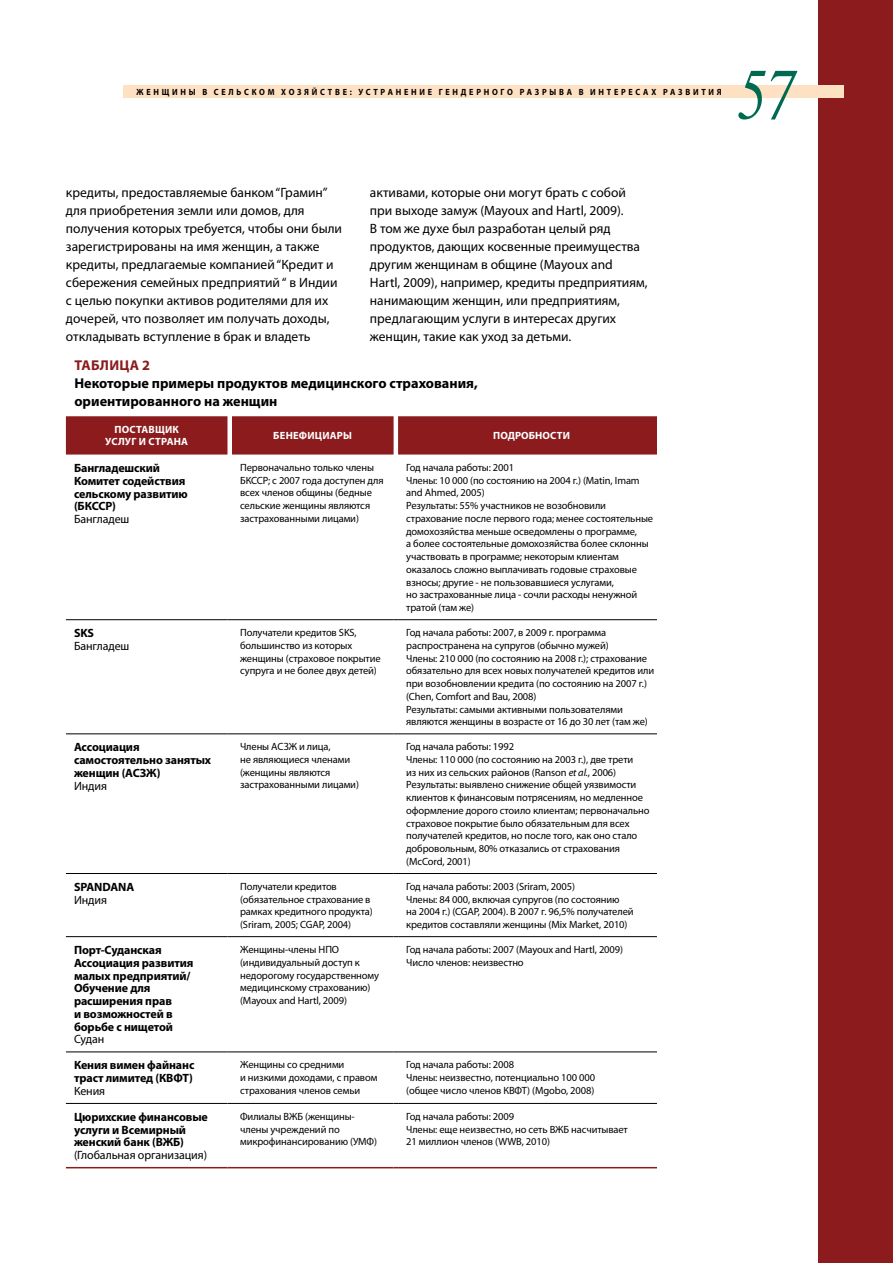
<style>
.page{position:relative;width:893px;height:1263px;background:#fff}
.page>*{position:absolute;margin:0;border:0;box-sizing:border-box;transform-origin:0 0}
.t1{font:italic 72px "Times";color:#006a51;scale:.8 1}
.t2{font:700 14.25px/18px "Myriad Pro";color:#000}
.t3{font:700 14.25px "Myriad Pro";letter-spacing:.02em;color:#8b1b1d}
.t4{font:13.5px/18px "Myriad Pro";color:#000}
.t5{font:700 12px/12.8px "Myriad Pro";letter-spacing:-.01em;color:#000}
.t6{font:12px "Myriad Pro";letter-spacing:-.01em;color:#000}
.t7{font:10.5px/12.8px "Myriad Pro";letter-spacing:-.01em;color:#000}
.t8{font:700 10.5px "Myriad Pro";letter-spacing:.02em;color:#fff}
.t9{font:700 9px "Myriad Pro";letter-spacing:.345em;color:#000;scale:.9 1}
.s1{font-style:italic}
</style>
<div class="page">
<div style="left:819px;top:0;width:74px;height:1263px;background:#8b1b1d"></div>
<div style="left:123px;top:85px;width:721px;height:13px;background:#fee0c3"></div>
<div style="left:66px;top:416px;width:591px;height:38px;background:#8b1b1d"></div>
<hr style="left:66px;top:619px;width:161px;height:1px;background:#000">
<hr style="left:232px;top:619px;width:162px;height:1px;background:#000">
<hr style="left:398px;top:619px;width:259px;height:1px;background:#000">
<hr style="left:66px;top:734px;width:161px;height:1px;background:#000">
<hr style="left:232px;top:734px;width:162px;height:1px;background:#000">
<hr style="left:398px;top:734px;width:259px;height:1px;background:#000">
<hr style="left:66px;top:873px;width:161px;height:1px;background:#000">
<hr style="left:232px;top:873px;width:162px;height:1px;background:#000">
<hr style="left:398px;top:873px;width:259px;height:1px;background:#000">
<hr style="left:66px;top:936px;width:161px;height:1px;background:#000">
<hr style="left:232px;top:936px;width:162px;height:1px;background:#000">
<hr style="left:398px;top:936px;width:259px;height:1px;background:#000">
<hr style="left:66px;top:1052px;width:161px;height:1px;background:#000">
<hr style="left:232px;top:1052px;width:162px;height:1px;background:#000">
<hr style="left:398px;top:1052px;width:259px;height:1px;background:#000">
<hr style="left:66px;top:1103px;width:161px;height:1px;background:#000">
<hr style="left:232px;top:1103px;width:162px;height:1px;background:#000">
<hr style="left:398px;top:1103px;width:259px;height:1px;background:#000">
<hr style="left:66px;top:1167px;width:161px;height:1px;background:#8b1b1d">
<hr style="left:232px;top:1167px;width:162px;height:1px;background:#8b1b1d">
<hr style="left:398px;top:1167px;width:259px;height:1px;background:#8b1b1d">
<p class="t9" style="left:136px;top:86px;width:106px">Женщи ны в с ельском</p>
<p class="t9" style="left:281px;top:86px;width:49px">хо зяйств</p>
<p class="t9" style="left:343px;top:86px;width:30px">е: устра</p>
<p class="t9" style="left:396px;top:86px;width:113px">нени е гендерного</p>
<p class="t9" style="left:520px;top:86px;width:30px">ра зрыва</p>
<p class="t9" style="left:579px;top:86px;width:123px">в интереса х ра звити</p>
<p class="t9" style="left:717px;top:86px;width:6px">я</p>
<h1 class="t1" style="left:738px;top:32px;width:74px">57</h1>
<p class="t4" style="left:66px;top:183px;width:278px">кредиты, предоставляемые банком “Грамин” для приобретения земли или домов, для получения которых требуется, чтобы они были зарегистрированы на имя женщин, а также кредиты, предлагаемые компанией “Кредит и сбережения семейных предприятий “ в Индии с целью покупки активов родителями для их дочерей, что позволяет им получать доходы, откладывать вступление в брак и владеть</p>
<p class="t4" style="left:370px;top:183px;width:279px">активами, которые они могут брать с собой при выходе замуж (Mayoux and Hartl, 2009).<br>В том же духе был разработан целый ряд продуктов, дающих косвенные преимущества другим женщинам в общине (Mayoux and<br>Hartl, 2009), например, кредиты предприятиям, нанимающим женщин, или предприятиям, предлагающим услуги в интересах других женщин, такие как уход за детьми.</p>
<h2 class="t3" style="left:74px;top:356px;width:77px">ТАБЛИЦА 2</h2>
<h2 class="t2" style="left:74px;top:374px;width:405px">Некоторые примеры продуктов медицинского страхования, ориентированного на женщин</h2>
<p class="t8" style="left:114px;top:423px;width:15px">Постав</p>
<p class="t8" style="left:155px;top:423px;width:18px">щик</p>
<p class="t8" style="left:105px;top:435px;width:48px">услугистра</p>
<p class="t8" style="left:174px;top:435px;width:14px">на</p>
<p class="t8" style="left:273px;top:429px;width:29px">Бенефициары</p>
<p class="t8" style="left:493px;top:429px;width:12px">Подроб</p>
<p class="t8" style="left:535px;top:429px;width:12px">ности</p>
<p class="t5" style="left:74px;top:461px;width:115px">Бангладешский<br>Комитет содействия сельскому развитию (БКССР)</p>
<p class="t6" style="left:74px;top:512px;width:57px">Бангладеш</p>
<p class="t5" style="left:74px;top:626px;width:22px">SKS</p>
<p class="t6" style="left:74px;top:638px;width:57px">Бангладеш</p>
<p class="t5" style="left:74px;top:740px;width:139px">Ассоциация самостоятельно занятых женщин (АСЗЖ)</p>
<p class="t6" style="left:74px;top:778px;width:34px">Индия</p>
<p class="t5" style="left:74px;top:880px;width:62px">SPANDANA</p>
<p class="t6" style="left:74px;top:892px;width:34px">Индия</p>
<p class="t5" style="left:74px;top:943px;width:121px">Порт-Суданская<br>Ассоциация развития малых предприятий/<br>Обучение для расширения прав<br>и возможностей в борьбе с нищетой</p>
<p class="t6" style="left:74px;top:1032px;width:32px">Судан</p>
<p class="t5" style="left:74px;top:1058px;width:122px">Кения вимен файнанс траст лимитед (КВФТ)</p>
<p class="t6" style="left:74px;top:1083px;width:33px">Кения</p>
<p class="t5" style="left:74px;top:1110px;width:135px">Цюрихские финансовые услуги и Всемирный женский банк (ВЖБ)</p>
<p class="t6" style="left:74px;top:1148px;width:135px">(Глобальная организация)</p>
<p class="t7" style="left:240px;top:461px;width:145px">Первоначально только члены<br>БКССР; с 2007 года доступен для всех членов общины (бедные сельские женщины являются застрахованными лицами)</p>
<p class="t7" style="left:406px;top:461px;width:248px">Год начала работы: 2001<br>Члены: 10 000 (по состоянию на 2004 г.) (Matin, Imam and Ahmed, 2005)<br>Результаты: 55% участников не возобновили страхование после первого года; менее состоятельные домохозяйства меньше осведомлены о программе,<br>а более состоятельные домохозяйства более склонны участвовать в программе; некоторым клиентам оказалось сложно выплачивать годовые страховые взносы; другие - не пользовавшиеся услугами,<br>но застрахованные лица - сочли расходы ненужной тратой (там же)</p>
<p class="t7" style="left:240px;top:626px;width:142px">Получатели кредитов SKS, большинство из которых женщины (страховое покрытие супруга и не более двух детей)</p>
<p class="t7" style="left:406px;top:626px;width:250px">Год начала работы: 2007, в 2009 г. программа распространена на супругов (обычно мужей)<br>Члены: 210 000 (по состоянию на 2008 г.); страхование обязательно для всех новых получателей кредитов или при возобновлении кредита (по состоянию на 2007 г.) (Chen, Comfort and Bau, 2008)<br>Результаты: самыми активными пользователями являются женщины в возрасте от 16 до 30 лет (там же)</p>
<p class="t7" style="left:240px;top:740px;width:120px">Члены АСЗЖ и лица,<br>не являющиеся членами (женщины являются застрахованными лицами)</p>
<p class="t7" style="left:406px;top:740px;width:245px">Год начала работы: 1992<br>Члены: 110 000 (по состоянию на 2003 г.), две трети<br>из них из сельских районов (Ranson <span class="s1">et al.</span>, 2006)<br>Результаты: выявлено снижение общей уязвимости клиентов к финансовым потрясениям, но медленное оформление дорого стоило клиентам; первоначально страховое покрытие было обязательным для всех получателей кредитов, но после того, как оно стало добровольным, 80% отказались от страхования (McCord, 2001)</p>
<p class="t7" style="left:240px;top:880px;width:134px">Получатели кредитов (обязательное страхование в рамках кредитного продукта) (Sriram, 2005; CGAP, 2004)</p>
<p class="t7" style="left:406px;top:880px;width:229px">Год начала работы: 2003 (Sriram, 2005)<br>Члены: 84 000, включая супругов (по состоянию<br>на 2004 г.) (CGAP, 2004). В 2007 г. 96,5% получателей кредитов составляли женщины (Mix Market, 2010)</p>
<p class="t7" style="left:240px;top:943px;width:140px">Женщины-члены НПО (индивидуальный доступ к недорогому государственному медицинскому страхованию) (Mayoux and Hartl, 2009)</p>
<p class="t7" style="left:406px;top:943px;width:218px">Год начала работы: 2007 (Mayoux and Hartl, 2009)<br>Число членов: неизвестно</p>
<p class="t7" style="left:240px;top:1058px;width:139px">Женщины со средними<br>и низкими доходами, с правом страхования членов семьи</p>
<p class="t7" style="left:406px;top:1058px;width:190px">Год начала работы: 2008<br>Члены: неизвестно, потенциально 100 000 (общее число членов КВФТ) (Mgobo, 2008)</p>
<p class="t7" style="left:240px;top:1110px;width:138px">Филиалы ВЖБ (женщины&shy;члены учреждений по микрофинансированию (УМФ)</p>
<p class="t7" style="left:406px;top:1110px;width:223px">Год начала работы: 2009<br>Члены: еще неизвестно, но сеть ВЖБ насчитывает<br>21 миллион членов (WWB, 2010)</p>
</div>
